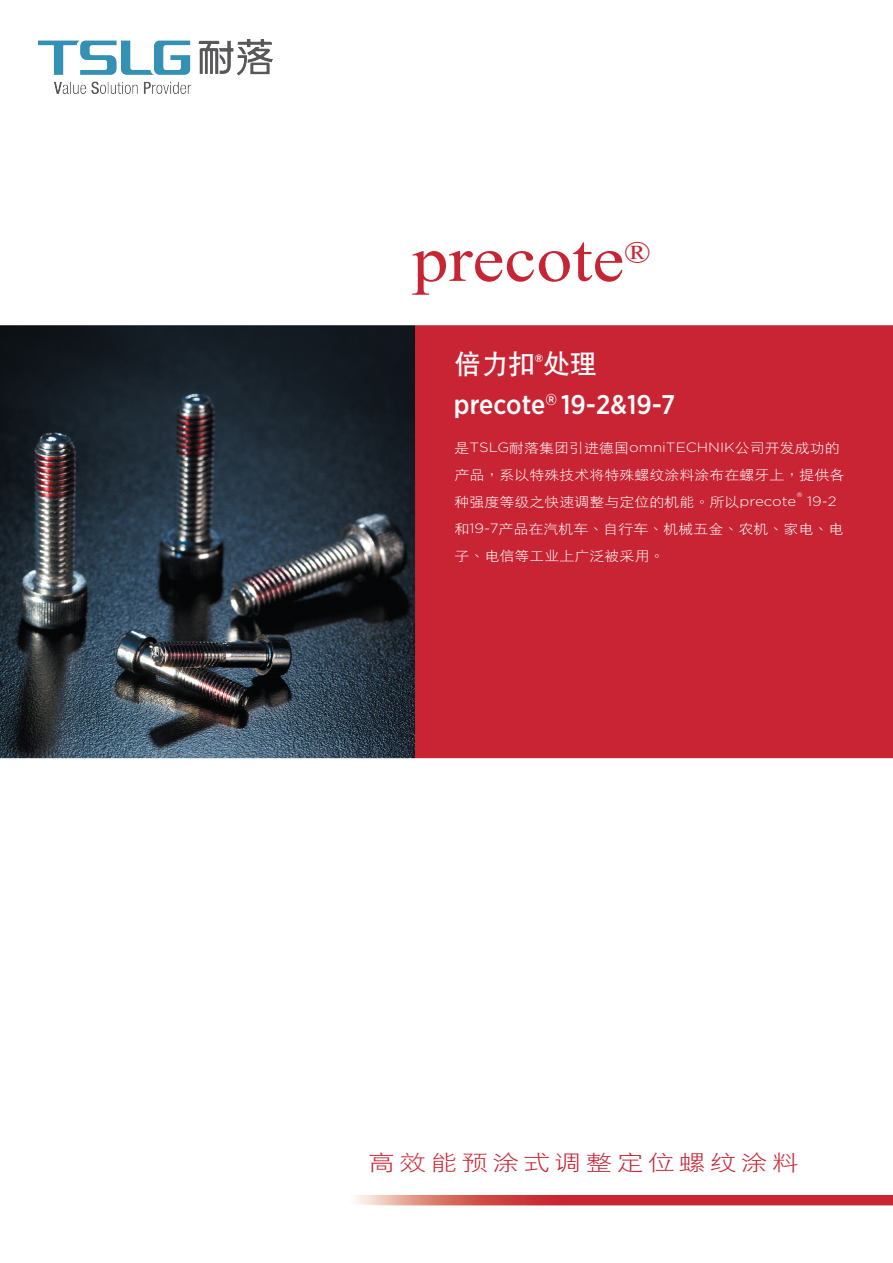
<style>
.page{position:relative;width:893px;height:1263px;background:#fff}
.page>*{position:absolute;margin:0;border:0;box-sizing:border-box;transform-origin:0 0}
.t1{font:64.8px "Times New Roman";color:#c62533;scale:1.11 1}
.t2{font:500 27px "Gotham Pro Narrow";color:#fff}
.t3{font:27px "DFP Hei W7 GB5";color:#fff}
.t4{font:21.6px "DF Hei W3 GB5";letter-spacing:.15em;color:#c82434;scale:1.25 1}
.t5{font:13.5px/27px "DF Hei W3 GB5";color:#fff;scale:1.11 1}
.s1{font-family:"Gotham Rounded";font-weight:300}
</style>
<div class="page">
<img style="left:0;top:59px;width:893px;height:1147px">
<img style="left:38px;top:39px;width:234px;height:54px">
<h1 class="t1" style="left:412px;top:213px;width:216px">precote<sup>®</sup></h1>
<h2 class="t3" style="left:454px;top:350px;width:144px">倍力扣<sup>®</sup>處理</h2>
<h2 class="t2" style="left:454px;top:389px;width:223px">precote<sup>®</sup> 19-2&amp;19-7</h2>
<p class="t5" style="left:455px;top:435px;width:353px">是<span class="s1">TSLG</span>耐落集團引進德國<span class="s1">omniTECHNIK</span>公司開發成功的產品，係以特殊技術將特殊螺紋塗料塗佈在螺牙上，提供各種強度等級之快速調整與定位的機能。所以<span class="s1">precote</span><sup>®</sup> <span class="s1">19-2</span>和<span class="s1">19-7</span>產品在汽機車、自行車、機械五金、農機、家電、電子、電信等工業上廣泛被採用。</p>
<h3 class="t4" style="left:368px;top:1152px;width:346px">高效能預塗式調整定位螺紋塗料</h3>
</div>
